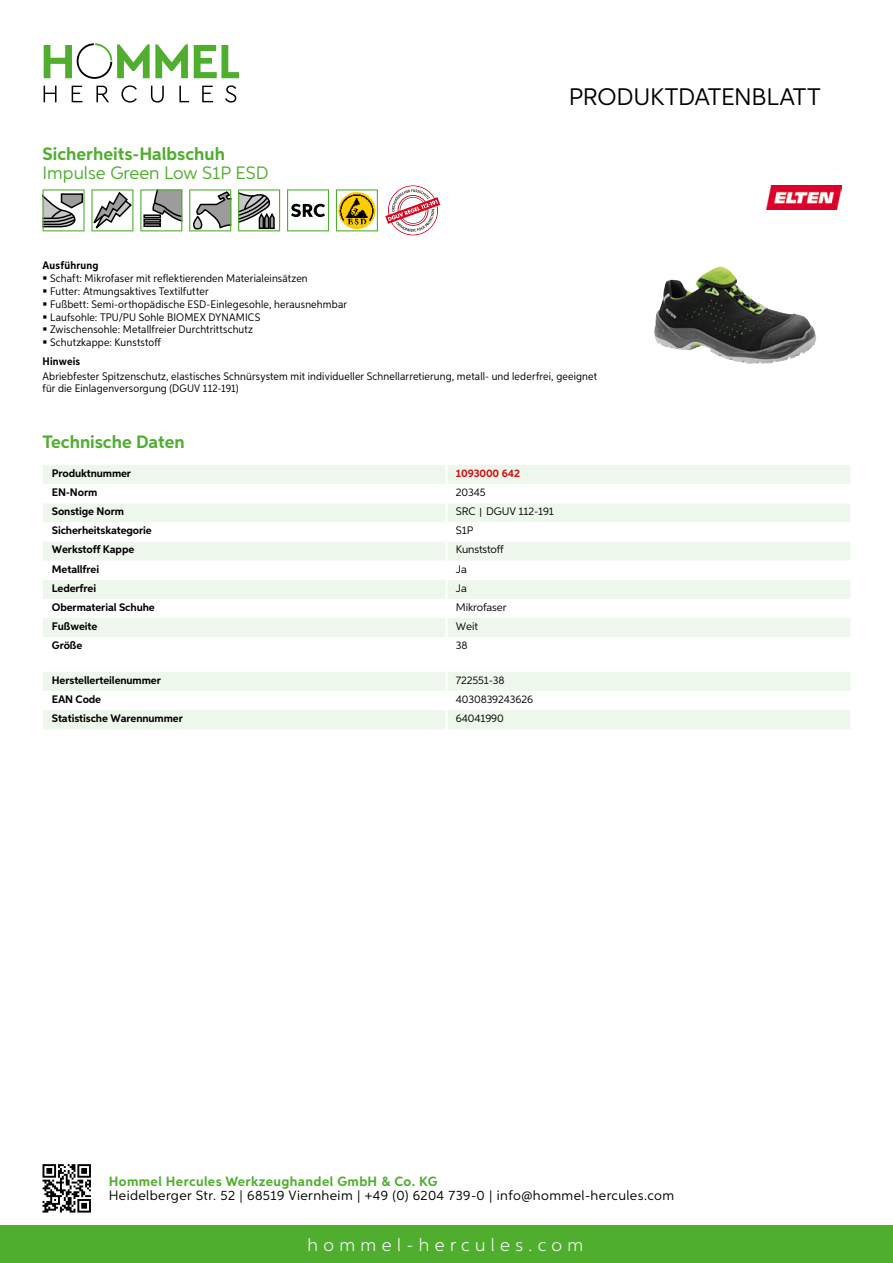
<style>
.page{position:relative;width:893px;height:1263px;background:#fff}
.page>*{position:absolute;margin:0;border:0;box-sizing:border-box;transform-origin:0 0}
.t1{font:24px "Aspira";letter-spacing:-.01em;color:#000}
.t2{font:700 18px "Aspira";color:#50ae2f}
.t3{font:18px "Aspira";color:#50ae2f}
.t4{font:300 18px "Aspira";letter-spacing:.3em;color:#fff}
.t5{font:13.5px "Aspira";letter-spacing:.03em;color:#000}
.t6{font:700 13.5px "Aspira";letter-spacing:.03em;color:#50ae2f}
.t7{font:10.95px/12.8px "Aspira Nar";letter-spacing:.015em;color:#000}
.t8{font:700 10.95px "Aspira";letter-spacing:-.01em;color:#000}
.t9{font:10.95px "Aspira";letter-spacing:-.01em;color:#000}
.t10{font:700 10.95px "Aspira Nar";letter-spacing:.02em;color:#000}
.t11{font:700 10.95px "Aspira";letter-spacing:-.01em;color:#cd1013}
.s1{font-family:"Wuerth Global";font-size:10.5px}
</style>
<div class="page">
<div style="left:0;top:1226px;width:893px;height:37px;background:#50ae2f"></div>
<svg style="left:43px;top:1164px;width:48px;height:48px"></svg>
<svg style="left:194px;top:45px;width:45px;height:33px"></svg>
<svg style="left:44px;top:43px;width:144px;height:36px"></svg>
<svg style="left:44px;top:86px;width:13px;height:16px"></svg>
<svg style="left:72px;top:86px;width:10px;height:16px"></svg>
<svg style="left:96px;top:86px;width:13px;height:16px"></svg>
<svg style="left:121px;top:85px;width:16px;height:18px"></svg>
<svg style="left:151px;top:86px;width:13px;height:17px"></svg>
<svg style="left:179px;top:86px;width:10px;height:16px"></svg>
<svg style="left:202px;top:86px;width:11px;height:16px"></svg>
<svg style="left:225px;top:85px;width:11px;height:18px"></svg>
<div style="left:43px;top:465px;width:807px;height:19px;background:#eef7eb"></div>
<svg style="left:43px;top:503px;width:807px;height:134px;fill:#eef7eb"></svg>
<hr style="left:445px;top:465px;width:3px;height:19px;background:#fff">
<hr style="left:445px;top:503px;width:3px;height:19px;background:#fff">
<hr style="left:445px;top:522px;width:3px;height:19px;background:#fff">
<hr style="left:445px;top:541px;width:3px;height:20px;background:#fff">
<hr style="left:445px;top:561px;width:3px;height:19px;background:#fff">
<hr style="left:445px;top:580px;width:3px;height:19px;background:#fff">
<hr style="left:445px;top:599px;width:3px;height:19px;background:#fff">
<hr style="left:445px;top:618px;width:3px;height:19px;background:#fff">
<svg style="left:43px;top:672px;width:807px;height:57px"></svg>
<hr style="left:445px;top:710px;width:3px;height:19px;background:#fff">
<svg style="left:43px;top:189px;width:90px;height:42px"></svg>
<svg style="left:140px;top:189px;width:42px;height:42px"></svg>
<svg style="left:189px;top:189px;width:42px;height:42px"></svg>
<svg style="left:238px;top:189px;width:42px;height:42px"></svg>
<svg style="left:287px;top:189px;width:42px;height:42px"></svg>
<svg style="left:336px;top:189px;width:42px;height:42px"></svg>
<svg style="left:385px;top:185px;width:55px;height:50px"></svg>
<img style="left:654px;top:267px;width:162px;height:97px">
<img style="left:766px;top:185px;width:76px;height:24px">
<h2 class="t2" style="left:43px;top:142px;width:184px">Sicherheits-Halbschuh</h2>
<h2 class="t3" style="left:43px;top:162px;width:225px">Impulse Green Low S1P ESD</h2>
<h1 class="t1" style="left:569px;top:82px;width:253px">Produktdatenblatt</h1>
<p class="t10" style="left:43px;top:259px;width:58px">Ausführung</p>
<p class="t7" style="left:50px;top:272px;width:298px">Schaft: Mikrofaser mit reflektierenden Materialeinsätzen<br>Futter: Atmungsaktives Textilfutter<br>Fußbett: Semi-orthopädische ESD-Einlegesohle, herausnehmbar Laufsohle: TPU/PU Sohle BIOMEX DYNAMICS<br>Zwischensohle: Metallfreier Durchtrittschutz<br>Schutzkappe: Kunststoff</p>
<p class="t10" style="left:43px;top:355px;width:39px">Hinweis</p>
<p class="t7" style="left:43px;top:370px;width:556px;line-height:12px">Abriebfester Spitzenschutz, elastisches Schnürsystem mit individueller Schnellarretierung, metall- und lederfrei, geeignet für die Einlagenversorgung (DGUV 112-191)</p>
<h2 class="t2" style="left:43px;top:431px;width:144px">Technische Daten</h2>
<p class="t8" style="left:52px;top:466px;width:81px">Produktnummer</p>
<p class="t11" style="left:456px;top:466px;width:66px">1093000 642</p>
<p class="t8" style="left:52px;top:486px;width:47px">EN-Norm</p>
<p class="t9" style="left:456px;top:486px;width:31px">20345</p>
<p class="t8" style="left:52px;top:505px;width:74px">Sonstige Norm</p>
<p class="t9" style="left:456px;top:505px;width:100px">SRC <span class="s1">|</span> DGUV 112-191</p>
<p class="t8" style="left:52px;top:524px;width:101px">Sicherheitskategorie</p>
<p class="t9" style="left:456px;top:524px;width:19px">S1P</p>
<p class="t8" style="left:52px;top:543px;width:84px">Werkstoff Kappe</p>
<p class="t9" style="left:456px;top:543px;width:50px">Kunststoff</p>
<p class="t8" style="left:52px;top:562px;width:49px">Metallfrei</p>
<p class="t9" style="left:456px;top:562px;width:13px">Ja</p>
<p class="t8" style="left:52px;top:581px;width:46px">Lederfrei</p>
<p class="t9" style="left:456px;top:581px;width:13px">Ja</p>
<p class="t8" style="left:52px;top:600px;width:104px">Obermaterial Schuhe</p>
<p class="t9" style="left:456px;top:600px;width:52px">Mikrofaser</p>
<p class="t8" style="left:52px;top:619px;width:47px">Fußweite</p>
<p class="t9" style="left:456px;top:620px;width:24px">Weit</p>
<p class="t8" style="left:52px;top:639px;width:32px">Größe</p>
<p class="t9" style="left:456px;top:639px;width:13px">38</p>
<p class="t8" style="left:52px;top:673px;width:111px">Herstellerteilenummer</p>
<p class="t9" style="left:456px;top:673px;width:50px">722551-38</p>
<p class="t8" style="left:52px;top:692px;width:51px">EAN Code</p>
<p class="t9" style="left:456px;top:692px;width:79px">4030839243626</p>
<p class="t8" style="left:52px;top:711px;width:132px">Statistische Warennummer</p>
<p class="t9" style="left:456px;top:711px;width:49px">64041990</p>
<p class="t6" style="left:109px;top:1172px;width:330px">Hommel Hercules Werkzeughandel GmbH &amp; Co. KG</p>
<p class="t5" style="left:109px;top:1187px;width:567px">Heidelberger Str. 52 | 68519 Viernheim | +49 (0) 6204 739-0 | info@hommel-hercules.com</p>
<h2 class="t4" style="left:307px;top:1234px;width:277px">hommel-hercules.com</h2>
</div>
